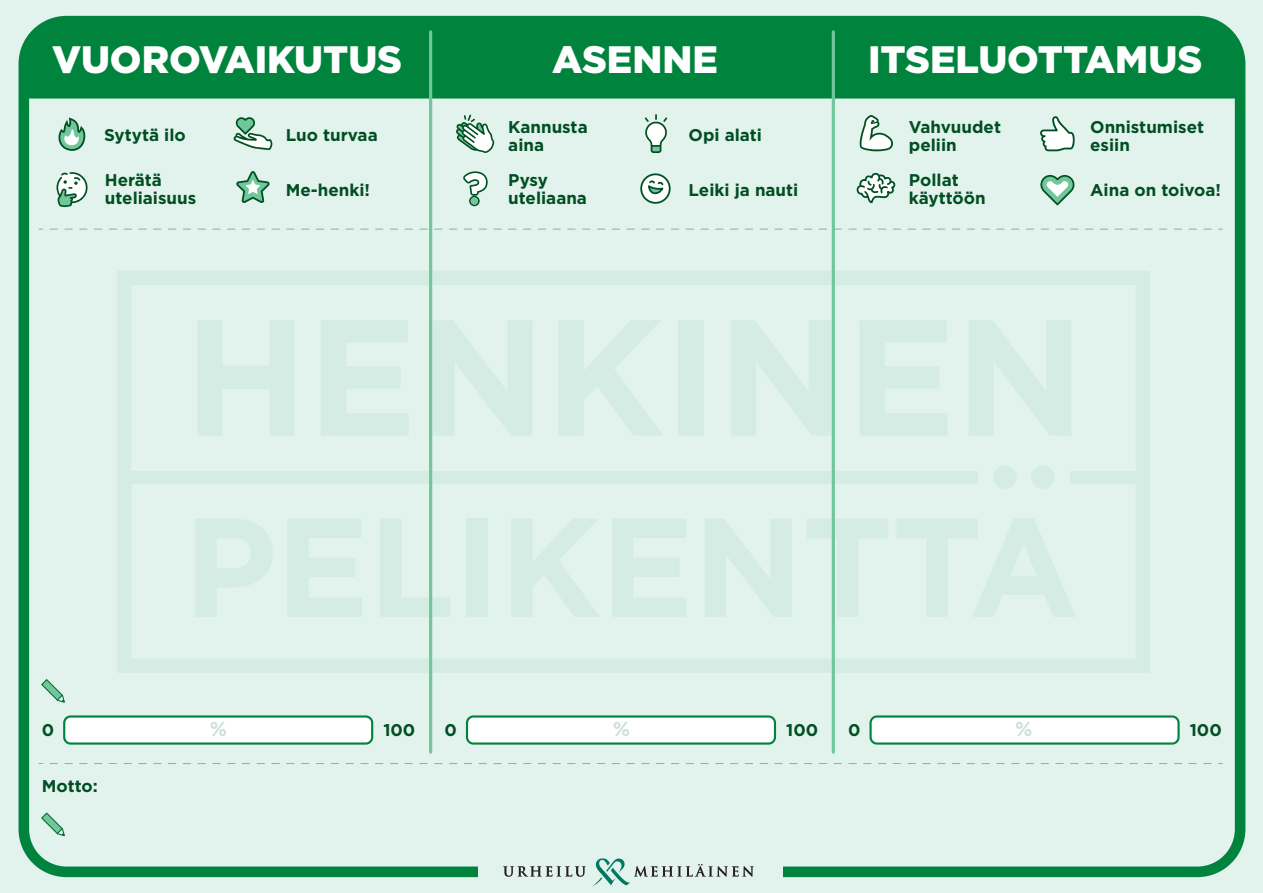
<style>
.page{position:relative;width:1263px;height:893px;background:#fff}
.page>*{position:absolute;margin:0;border:0;box-sizing:border-box;transform-origin:0 0}
.t1{font:900 38.25px "Gotham";color:#fff}
.t2{font:700 20.1px "Gotham";color:#016a32}
.t3{font:700 16.95px/18px "Gotham";color:#004f22}
</style>
<div class="page">
<div style="left:0;top:0;width:1262px;height:893px;background:#e2f2ed"></div>
<div style="left:31px;top:28px;width:1202px;height:71px;background:#00843d"></div>
<div style="left:19px;top:16px;width:1226px;height:861px;border:11px solid #00843d;border-radius:43px"></div>
<div style="left:478px;top:843px;width:305px;height:50px;background:#e2f2ed"></div>
<hr style="left:429px;top:32px;width:3px;height:720px;background:#71c69c">
<svg style="left:50px;top:763px;width:1172px;height:1px"></svg>
<svg style="left:50px;top:229px;width:1172px;height:1px"></svg>
<hr style="left:832px;top:32px;width:3px;height:720px;background:#71c69c">
<svg style="left:593px;top:858px;width:161px;height:28px"></svg>
<svg style="left:503px;top:866px;width:83px;height:11px"></svg>
<svg style="left:41px;top:812px;width:24px;height:25px"></svg>
<svg style="left:41px;top:679px;width:24px;height:24px"></svg>
<div style="left:64px;top:716px;width:308px;height:27px;background:#fff;border-radius:6px"></div>
<div style="left:63px;top:715px;width:310px;height:30px;border:2px solid #00843d;border-radius:6px"></div>
<div style="left:467px;top:716px;width:308px;height:27px;background:#fff;border-radius:6px"></div>
<div style="left:466px;top:715px;width:310px;height:30px;border:2px solid #00843d;border-radius:6px"></div>
<div style="left:870px;top:716px;width:308px;height:27px;background:#fff;border-radius:6px"></div>
<div style="left:869px;top:715px;width:310px;height:30px;border:2px solid #00843d;border-radius:6px"></div>
<svg style="left:456px;top:115px;width:38px;height:38px"></svg>
<svg style="left:56px;top:172px;width:32px;height:35px"></svg>
<svg style="left:234px;top:117px;width:39px;height:33px"></svg>
<svg style="left:463px;top:171px;width:25px;height:35px"></svg>
<svg style="left:640px;top:173px;width:31px;height:31px"></svg>
<div style="left:642px;top:175px;width:27px;height:27px;background:#fff;border-radius:50%"></div>
<svg style="left:648px;top:181px;width:16px;height:13px"></svg>
<svg style="left:58px;top:118px;width:28px;height:33px"></svg>
<svg style="left:644px;top:114px;width:23px;height:39px"></svg>
<svg style="left:859px;top:115px;width:34px;height:36px"></svg>
<svg style="left:856px;top:173px;width:40px;height:31px"></svg>
<svg style="left:236px;top:171px;width:34px;height:32px"></svg>
<svg style="left:1040px;top:116px;width:35px;height:35px"></svg>
<svg style="left:1040px;top:175px;width:35px;height:30px"></svg>
<svg style="left:117px;top:271px;width:1033px;height:402px"></svg>
<div style="left:1070px;top:471px;width:67px;height:13px;background:#d4ece3"></div>
<div style="left:131px;top:471px;width:847px;height:13px;background:#d4ece3"></div>
<div style="left:993px;top:466px;width:24px;height:23px;background:#d4ece3;border-radius:50%"></div>
<div style="left:1031px;top:466px;width:23px;height:23px;background:#d4ece3;border-radius:50%"></div>
<div style="left:471px;top:197px;width:7px;height:8px;background:#71c69c;border-radius:4px"></div>
<h1 class="t1" style="left:52px;top:33px;width:352px">VUOROVAIKUTUS</h1>
<h1 class="t1" style="left:552px;top:33px;width:167px">ASENNE</h1>
<h1 class="t1" style="left:868px;top:33px;width:336px">ITSELUOTTAMUS</h1>
<p class="t3" style="left:104px;top:126px;width:83px">Sytytä ilo</p>
<p class="t3" style="left:105px;top:171px;width:93px">Herätä uteliaisuus</p>
<p class="t3" style="left:286px;top:126px;width:93px">Luo turvaa</p>
<p class="t3" style="left:286px;top:181px;width:86px">Me-henki!</p>
<p class="t3" style="left:508px;top:118px;width:81px">Kannusta aina</p>
<p class="t3" style="left:689px;top:126px;width:75px">Opi alati</p>
<p class="t3" style="left:508px;top:171px;width:80px">Pysy uteliaana</p>
<p class="t3" style="left:689px;top:181px;width:111px">Leiki ja nauti</p>
<p class="t3" style="left:909px;top:118px;width:94px">Vahvuudet peliin</p>
<p class="t3" style="left:1090px;top:118px;width:115px">Onnistumiset esiin</p>
<p class="t3" style="left:909px;top:171px;width:78px">Pollat käyttöön</p>
<p class="t3" style="left:1090px;top:181px;width:132px">Aina on toivoa!</p>
<p class="t3" style="left:42px;top:721px;width:14px">0</p>
<p class="t2" style="left:209px;top:715px;width:19px">%</p>
<p class="t3" style="left:383px;top:721px;width:33px">100</p>
<p class="t3" style="left:445px;top:721px;width:14px">0</p>
<p class="t2" style="left:612px;top:715px;width:19px">%</p>
<p class="t3" style="left:786px;top:721px;width:33px">100</p>
<p class="t3" style="left:848px;top:721px;width:14px">0</p>
<p class="t2" style="left:1016px;top:715px;width:19px">%</p>
<p class="t3" style="left:1190px;top:721px;width:33px">100</p>
<p class="t3" style="left:42px;top:777px;width:58px">Motto:</p>
</div>
